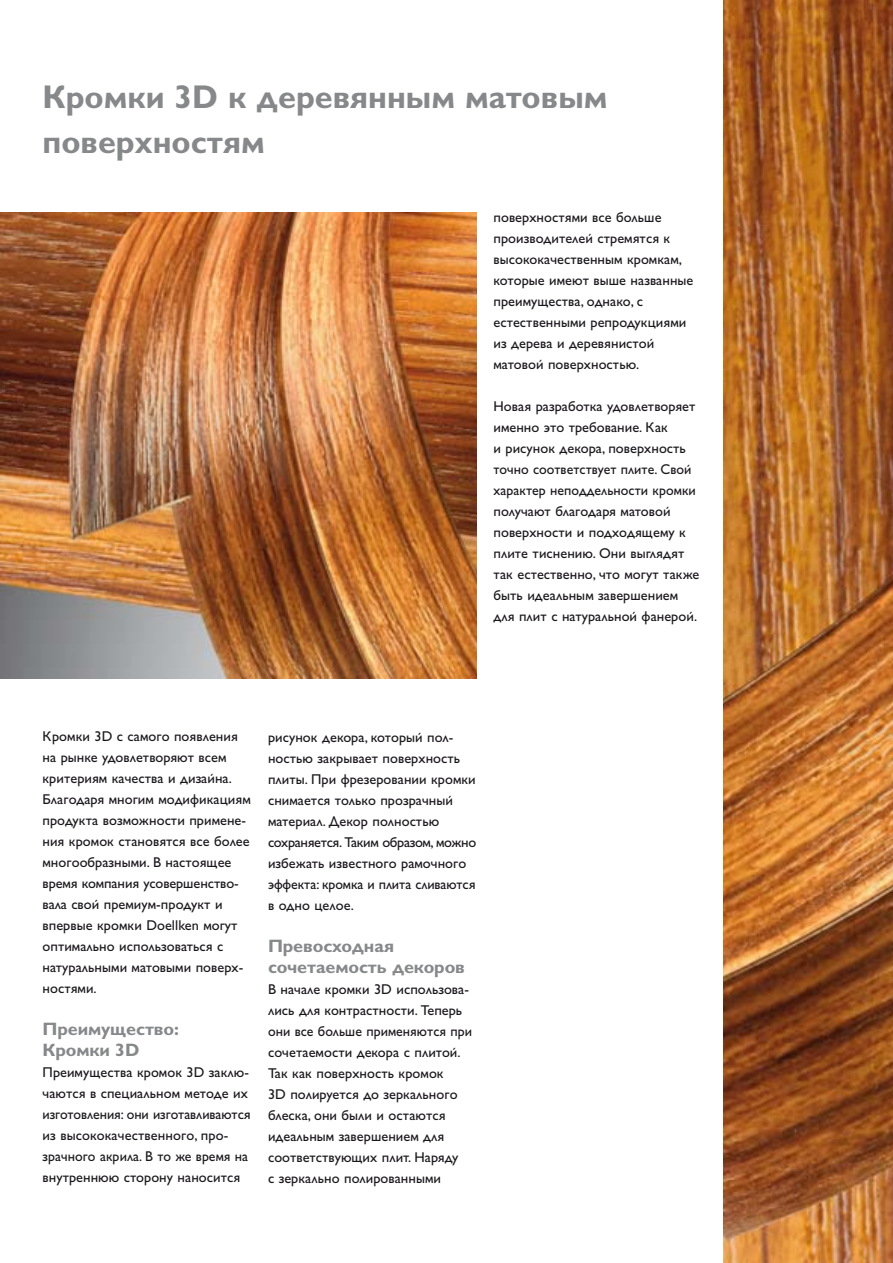
<style>
.page{position:relative;width:893px;height:1263px;background:#fff}
.page>*{position:absolute;margin:0;border:0;box-sizing:border-box;transform-origin:0 0}
.t1{font:700 33px/45px "Gill Sans Cyr";color:#868889}
.t2{font:700 18px/21px "Gill Sans Cyr";letter-spacing:-.005em;color:#868889}
.t3{font:14.25px/21px "Gill Sans Cyr";letter-spacing:.005em;color:#1a171b}
</style>
<div class="page">
<img style="left:723px;top:0;width:169px;height:1263px">
<img style="left:0;top:213px;width:476px;height:465px">
<h1 class="t1" style="left:43px;top:77px;width:566px">Кромки 3D к деревянным матовым поверхностям</h1>
<p class="t3" style="left:493px;top:208px;width:201px">поверхностями все больше производителей стремятся к высококачественным кромкам, которые имеют выше названные преимущества, однако, с естественными репродукциями из дерева и деревянистой матовой поверхностью.</p>
<p class="t3" style="left:493px;top:397px;width:207px">Новая разработка удовлетворяет именно это требование. Как<br>и рисунок декора, поверхность точно соответствует плите. Свой характер неподдельности кромки получают благодаря матовой поверхности и подходящему к плите тиснению. Они выглядят так естественно, что могут также быть идеальным завершением для плит с натуральной фанерой.</p>
<p class="t3" style="left:43px;top:727px;width:210px">Кромки 3D с самого появления на рынке удовлетворяют всем критериям качества и дизайна.<br>Благодаря многим модификациям продукта возможности примене&shy;ния кромок становятся все более многообразными. В настоящее время компания усовершенство&shy;вала свой премиум-продукт и впервые кромки Doellken могут оптимально использоваться с натуральными матовыми поверх&shy;ностями.</p>
<p class="t2" style="left:43px;top:1020px;width:138px">Преимущество:<br>Кромки 3D</p>
<p class="t3" style="left:43px;top:1063px;width:210px">Преимущества кромок 3D заклю&shy;чаются в специальном методе их изготовления: они изготавливаются из высококачественного, про&shy;зрачного акрила. В то же время на внутреннюю сторону наносится</p>
<p class="t3" style="left:268px;top:728px;width:210px">рисунок декора, который пол&shy;ностью закрывает поверхность плиты. При фрезеровании кромки снимается только прозрачный материал. Декор полностью сохраняется. Таким образом, можно избежать известного рамочного эффекта: кромка и плита сливаются в одно целое.</p>
<p class="t2" style="left:268px;top:937px;width:198px">Превосходная сочетаемость декоров</p>
<p class="t3" style="left:268px;top:980px;width:205px">В начале кромки 3D использова&shy;лись для контрастности. Теперь они все больше применяются при сочетаемости декора с плитой.<br>Так как поверхность кромок<br>3D полируется до зеркального блеска, они были и остаются идеальным завершением для соответствующих плит. Наряду<br>с зеркально полированными</p>
</div>
